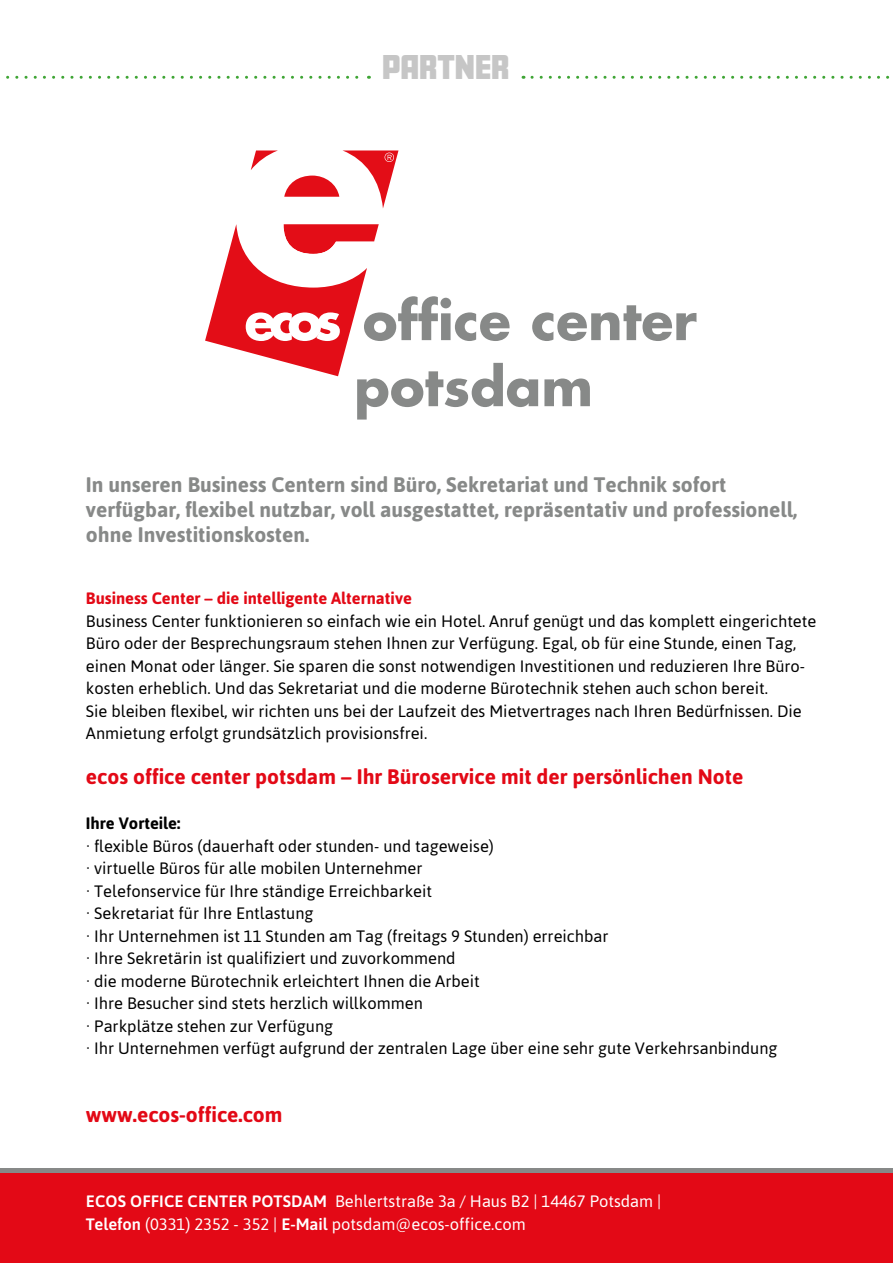
<style>
.page{position:relative;width:893px;height:1263px;background:#fff}
.page>*{position:absolute;margin:0;border:0;box-sizing:border-box;transform-origin:0 0}
.t1{font:900 30px "Amboy";color:#c6c6c6}
.t2{font:700 21px/25.2px "Asap";color:#878988}
.t3{font:700 21px "Asap";color:#e30916}
.t4{font:16.5px/22.5px "Asap";color:#000}
.t5{font:16.5px/22.5px "Asap";color:#fff}
.t6{font:700 16.5px "Asap";color:#e30916}
.t7{font:700 16.5px "Asap";color:#000}
.s1{font-weight:600}
</style>
<div class="page">
<svg style="left:205px;top:150px;width:491px;height:270px"></svg>
<div style="left:0;top:1173px;width:893px;height:90px;background:#e30916"></div>
<div style="left:0;top:1168px;width:893px;height:5px;background:#878988"></div>
<svg style="left:6px;top:76px;width:363px;height:3px"></svg>
<svg style="left:532px;top:76px;width:358px;height:3px"></svg>
<h1 class="t1" style="left:382px;top:50px;width:129px">PARTNER</h1>
<p class="t2" style="left:86px;top:471px;width:713px">In unseren Business Centern sind Büro, Sekretariat und Technik sofort verfügbar, flexibel nutzbar, voll ausgestattet, repräsentativ und professionell, ohne Investitionskosten.</p>
<p class="t6" style="left:86px;top:587px;width:327px">Business Center – die intelligente Alternative</p>
<p class="t4" style="left:86px;top:609px;width:732px">Business Center funktionieren so einfach wie ein Hotel. Anruf genügt und das komplett eingerichtete Büro oder der Besprechungsraum stehen Ihnen zur Verfügung. Egal, ob für eine Stunde, einen Tag, einen Monat oder länger. Sie sparen die sonst notwendigen Investitionen und reduzieren Ihre Büro&shy;kosten erheblich. Und das Sekretariat und die moderne Bürotechnik stehen auch schon bereit.<br>Sie bleiben flexibel, wir richten uns bei der Laufzeit des Mietvertrages nach Ihren Bedürfnissen. Die Anmietung erfolgt grundsätzlich provisionsfrei.</p>
<p class="t3" style="left:86px;top:763px;width:659px">ecos office center potsdam – Ihr Büroservice mit der persönlichen Note</p>
<p class="t7" style="left:86px;top:812px;width:96px">Ihre Vorteile:</p>
<p class="t4" style="left:86px;top:834px;width:693px">· flexible Büros (dauerhaft oder stunden- und tageweise)<br>· virtuelle Büros für alle mobilen Unternehmer<br>· Telefonservice für Ihre ständige Erreichbarkeit<br>· Sekretariat für Ihre Entlastung<br>· Ihr Unternehmen ist 11 Stunden am Tag (freitags 9 Stunden) erreichbar<br>· Ihre Sekretärin ist qualifiziert und zuvorkommend<br>· die moderne Bürotechnik erleichtert Ihnen die Arbeit<br>· Ihre Besucher sind stets herzlich willkommen<br>· Parkplätze stehen zur Verfügung<br>· Ihr Unternehmen verfügt aufgrund der zentralen Lage über eine sehr gute Verkehrsanbindung</p>
<p class="t3" style="left:86px;top:1100px;width:198px">www.ecos-office.com</p>
<p class="t5" style="left:86px;top:1189px;width:577px"><span class="s1">ECOS OFFICE CENTER POTSDAM</span> Behlertstraße 3a / Haus B2 | 14467 Potsdam |<br><span class="s1">Telefon</span> (0331) 2352 - 352 | <span class="s1">E-Mail</span> potsdam@ecos-office.com</p>
</div>
